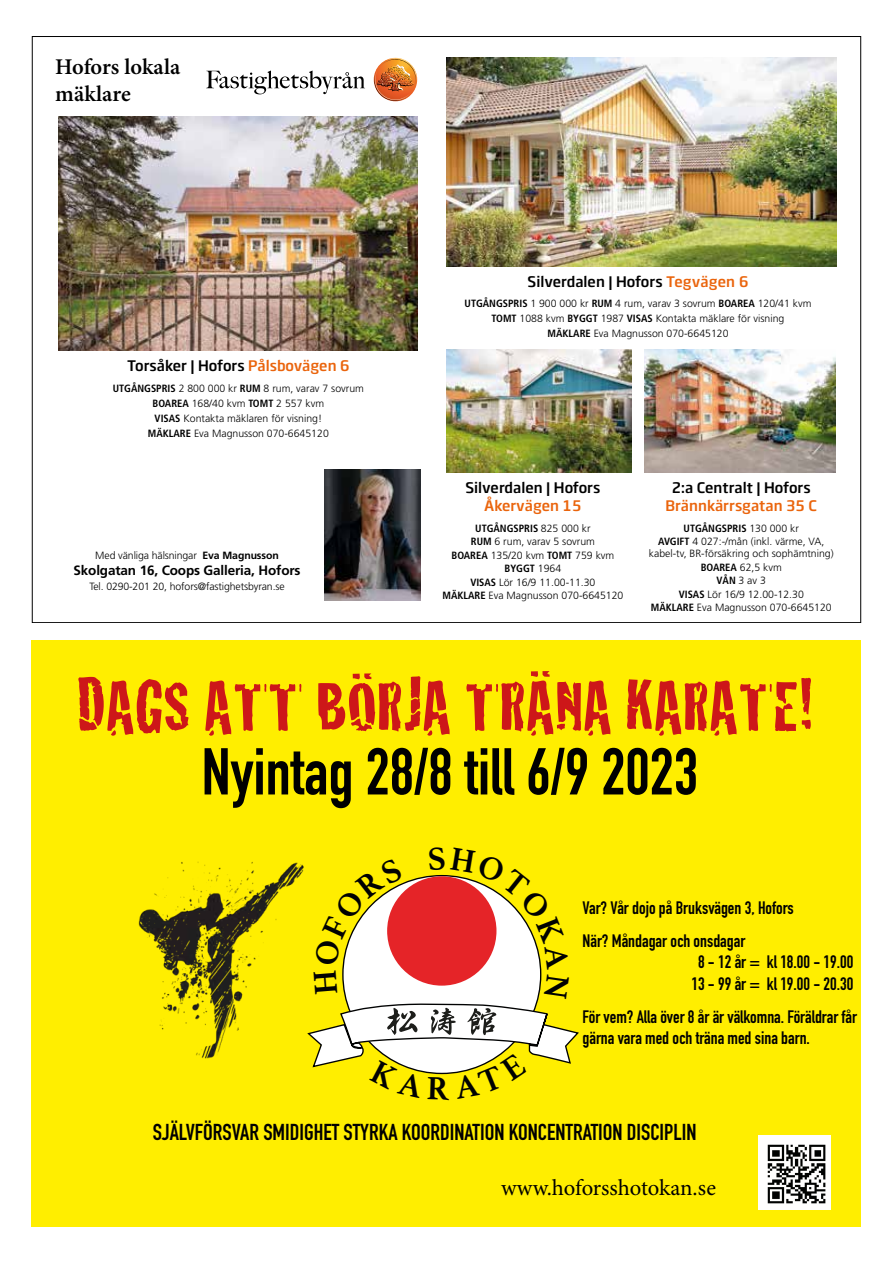
<style>
.page{position:relative;width:893px;height:1263px;background:#fff}
.page>*{position:absolute;margin:0;border:0;box-sizing:border-box;transform-origin:0 0}
.t1{font:72.6px "Cracked";color:#cd1719}
.t2{font:700 65.1px "DIN Condensed";color:#000}
.t3{font:700 22.65px "DIN Condensed";color:#000}
.t4{font:22.65px "Minion Pro";letter-spacing:-.005em;color:#000}
.t5{font:600 22.5px/27px "Minion Pro";color:#000}
.t6{font:700 17.85px/21.3px "DIN Condensed";color:#000}
.t7{font:700 15px "Swedbank Sans";color:#000}
.t8{font:700 15px "Swedbank Sans";color:#ea640c}
.t9{font:700 13.5px "Frutiger";letter-spacing:-.01em;color:#000}
.t10{font:300 10.5px/13.5px "Frutiger";color:#000;text-align:center}
.s1{color:#ea640c}
.s2{font-weight:700;font-stretch:condensed}
.s3{font-weight:700}
</style>
<div class="page">
<img style="left:374px;top:57px;width:43px;height:45px">
<svg style="left:206px;top:71px;width:159px;height:23px"></svg>
<img style="left:58px;top:117px;width:359px;height:234px">
<img style="left:324px;top:470px;width:96px;height:130px">
<img style="left:446px;top:57px;width:391px;height:210px">
<img style="left:645px;top:349px;width:190px;height:124px">
<img style="left:446px;top:349px;width:186px;height:124px">
<div style="left:32px;top:640px;width:829px;height:587px;background:#fe0"></div>
<img style="left:137px;top:859px;width:169px;height:199px">
<div style="left:307px;top:842px;width:272px;height:226px;background:#fe0"></div>
<img style="left:758px;top:1135px;width:72px;height:74px">
<svg style="left:309px;top:847px;width:269px;height:253px"></svg>
<h3 class="t5" style="left:55px;top:53px;width:127px">Hofors lokala mäklare</h3>
<h3 class="t7" style="left:127px;top:356px;width:224px">Torsåker | Hofors <span class="s1">Pålsbovägen 6</span></h3>
<p class="t10" style="left:113px;top:381px;width:253px;line-height:15px"><span class="s2">UTGÅNGSPRIS</span> 2 800 000 kr <span class="s2">RUM</span> 8 rum, varav 7 sovrum <span class="s2">BOAREA</span> 168/40 kvm <span class="s2">TOMT</span> 2 557 kvm<br><span class="s2">VISAS</span> Kontakta mäklaren för visning!<br><span class="s2">MÄKLARE</span> Eva Magnusson 070-6645120</p>
<p class="t10" style="left:95px;top:548px;width:185px">Med vänliga hälsningar <span class="s3">Eva Magnusson</span></p>
<p class="t9" style="left:73px;top:563px;width:229px">Skolgatan 16, Coops Galleria, Hofors</p>
<p class="t10" style="left:89px;top:580px;width:197px">Tel. 0290-201 20, hofors@fastighetsbyran.se</p>
<h3 class="t7" style="left:528px;top:272px;width:222px">Silverdalen | Hofors <span class="s1">Tegvägen 6</span></h3>
<p class="t10" style="left:465px;top:295px;width:348px;line-height:15px"><span class="s2">UTGÅNGSPRIS</span> 1 900 000 kr <span class="s2">RUM</span> 4 rum, varav 3 sovrum <span class="s2">BOAREA</span> 120/41 kvm<br><span class="s2">TOMT</span> 1088 kvm <span class="s2">BYGGT</span> 1987 <span class="s2">VISAS</span> Kontakta mäklare för visning<br><span class="s2">MÄKLARE</span> Eva Magnusson 070-6645120</p>
<h3 class="t7" style="left:465px;top:478px;width:137px">Silverdalen | Hofors</h3>
<h3 class="t8" style="left:484px;top:496px;width:99px">Åkervägen 15</h3>
<p class="t10" style="left:442px;top:521px;width:182px"><span class="s2">UTGÅNGSPRIS</span> 825 000 kr<br><span class="s2">RUM</span> 6 rum, varav 5 sovrum<br><span class="s2">BOAREA</span> 135/20 kvm <span class="s2">TOMT</span> 759 kvm<br><span class="s2">BYGGT</span> 1964<br><span class="s2">VISAS</span> Lör 16/9 11.00-11.30<br><span class="s2">MÄKLARE</span> Eva Magnusson 070-6645120</p>
<h3 class="t7" style="left:672px;top:478px;width:140px">2:a Centralt | Hofors</h3>
<h3 class="t8" style="left:665px;top:496px;width:153px">Brännkärrsgatan 35 C</h3>
<p class="t10" style="left:658px;top:521px;width:168px"><span class="s2">UTGÅNGSPRIS</span> 130 000 kr<br><span class="s2">AVGIFT</span> 4 027:-/mån (inkl. värme, VA,</p>
<p class="t10" style="left:649px;top:547px;width:186px">kabel-tv, BR-försäkring och sophämtning)<br><span class="s2">BOAREA</span> 62,5 kvm<br><span class="s2">VÅN</span> 3 av 3<br><span class="s2">VISAS</span> Lör 16/9 12.00-12.30<br><span class="s2">MÄKLARE</span> Eva Magnusson 070-6645120</p>
<h1 class="t1" style="left:77px;top:648px;width:738px">DAGS ATT BÖRJA TRÄNA KARATE!</h1>
<h2 class="t2" style="left:202px;top:728px;width:498px">Nyintag 28/8 till 6/9 2023</h2>
<h3 class="t6" style="left:582px;top:891px;width:213px;line-height:33px">Var? Vår dojo på Bruksvägen 3, Hofors<br>När? Måndagar och onsdagar</h3>
<h3 class="t6" style="left:691px;top:951px;width:163px;text-align:center">8 - 12 år = kl 18.00 - 19.00<br>13 - 99 år = kl 19.00 - 20.30</h3>
<h3 class="t6" style="left:582px;top:1005px;width:276px">För vem? Alla över 8 år är välkomna. Föräldrar får gärna vara med och träna med sina barn.</h3>
<h3 class="t3" style="left:153px;top:1117px;width:545px">SJÄLVFÖRSVAR SMIDIGHET STYRKA KOORDINATION KONCENTRATION DISCIPLIN</h3>
<h3 class="t4" style="left:501px;top:1173px;width:216px">www.hoforsshotokan.se</h3>
</div>
